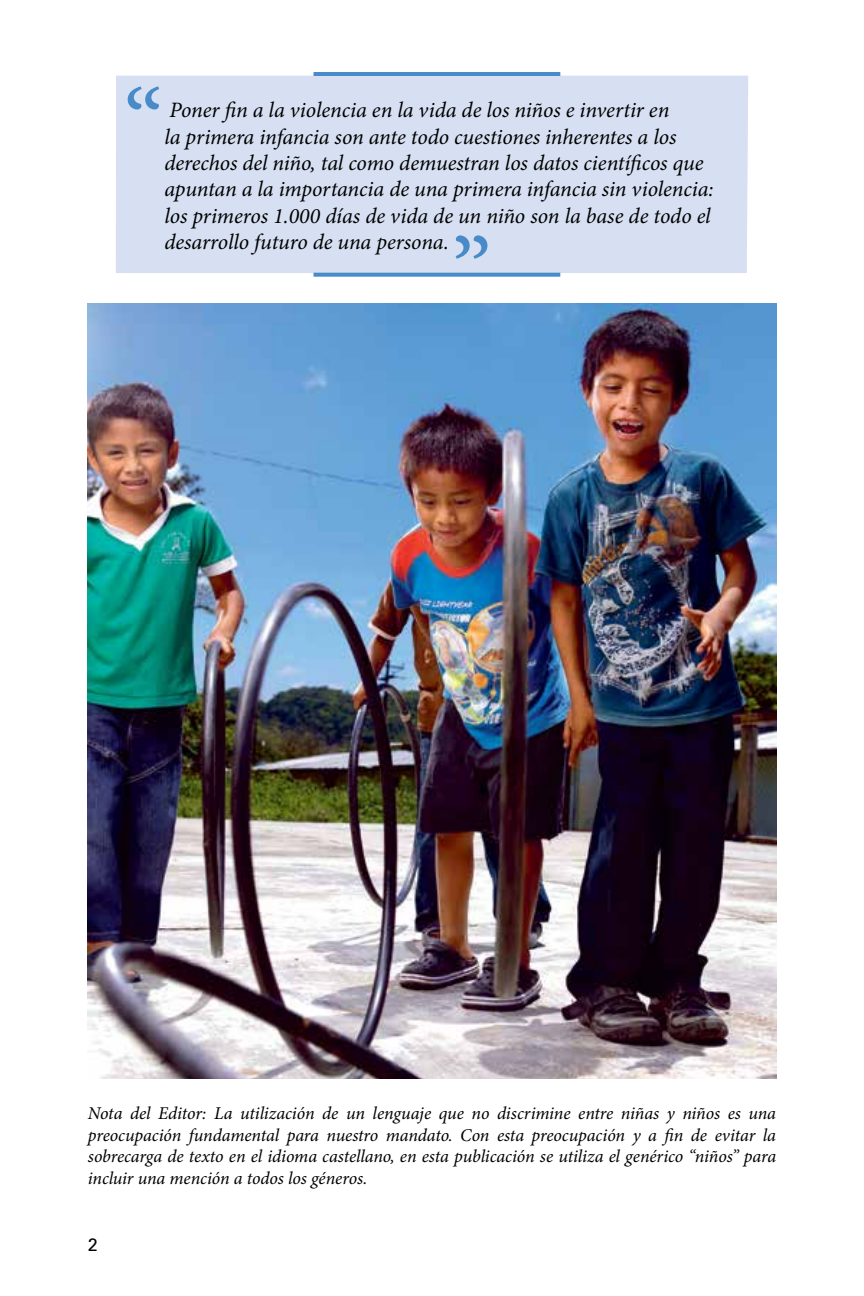
<style>
.page{position:relative;width:864px;height:1296px;background:#fff}
.page>*{position:absolute;margin:0;border:0;box-sizing:border-box;transform-origin:0 0}
.t1{font:100px "Minion Pro";color:#498bc9}
.t2{font:italic 22px/26.4px "Minion Pro";letter-spacing:-.005em;color:#000}
.t3{font:italic 18px/21.6px "Minion Pro";letter-spacing:-.005em;color:#000;text-align:justify}
.t4{font:18px "Univers";color:#000}
</style>
<div class="page">
<img style="left:88px;top:304px;width:688px;height:774px">
<div style="left:116px;top:76px;width:632px;height:197px;background:#d6e0f2"></div>
<hr style="left:314px;top:72px;width:246px;height:4px;background:#498bc9">
<svg style="left:314px;top:273px;width:246px;height:4px"></svg>
<h1 class="t1" style="left:123px;top:59px;width:41px">“</h1>
<p class="t2" style="left:164px;top:97px;width:551px">Poner fin a la violencia en la vida de los niños e invertir en<br>la primera infancia son ante todo cuestiones inherentes a los derechos del niño, tal como demuestran los datos científicos que apuntan a la importancia de una primera infancia sin violencia: los primeros 1.000 días de vida de un niño son la base de todo el desarrollo futuro de una persona.</p>
<h1 class="t1" style="left:452px;top:208px;width:42px">”</h1>
<p class="t3" style="left:88px;top:1103px;width:690px">Nota del Editor: La utilización de un lenguaje que no discrimine entre niñas y niños es una preocupación fundamental para nuestro mandato. Con esta preocupación y a fin de evitar la sobrecarga de texto en el idioma castellano, en esta publicación se utiliza el genérico “niños” para incluir una mención a todos los géneros.</p>
<p class="t4" style="left:88px;top:1233px;width:12px">2</p>
</div>
